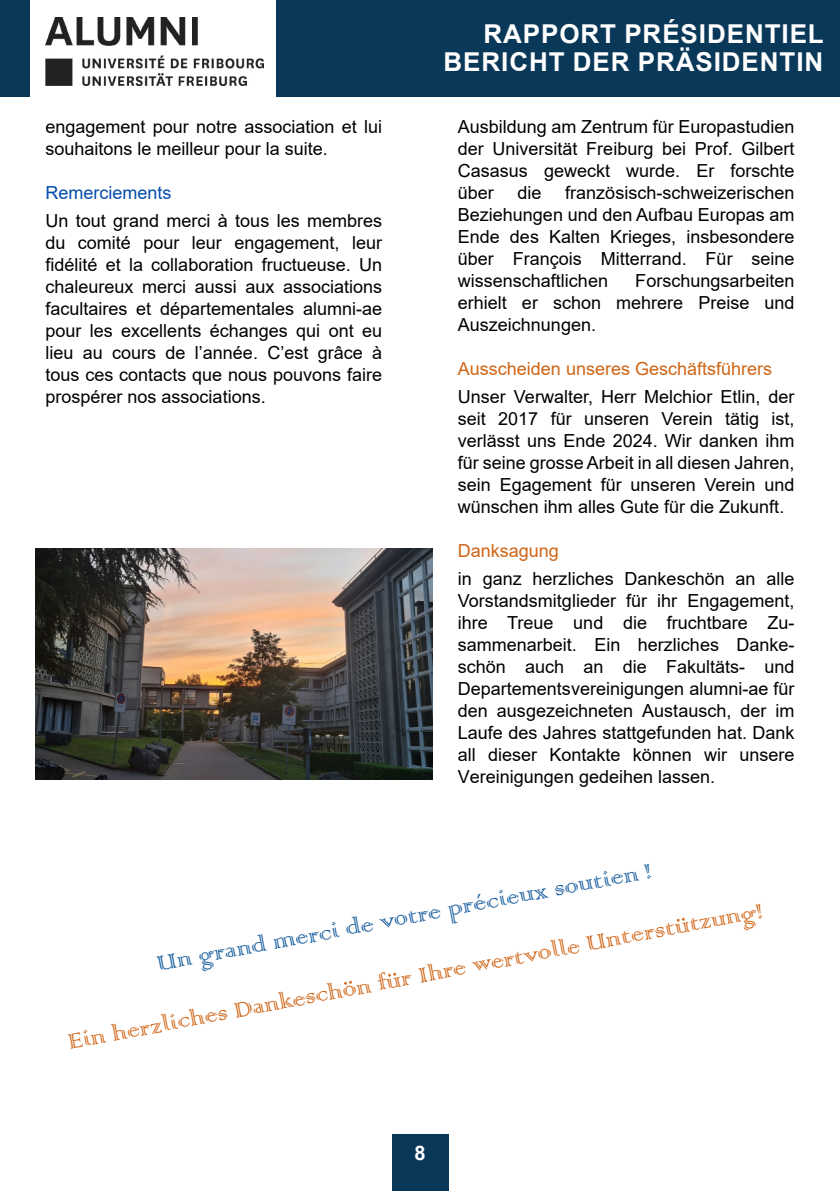
<style>
.page{position:relative;width:840px;height:1191px;background:#fff}
.page>*{position:absolute;margin:0;border:0;box-sizing:border-box;transform-origin:0 0}
.texte_courant{font:28px/60px "Colonna";color:#d06516;text-align:center}
.Title_1{font:700 26px "Arial";letter-spacing:.035em;color:#fff}
.t1{font:700 20px "Arial";color:#fff}
.t2{font:18px/22px "Arial";color:#000;text-align:justify}
.t3{font:18px "Arial";color:#d06516}
.t4{font:18px "Arial";color:#054dac}
.s1{color:#175d9e}
</style>
<div class="page">
<div style="left:391px;top:1134px;width:57px;height:57px;background:#0a3859"></div>
<div style="left:0;top:0;width:839px;height:96px;background:#0a3859"></div>
<div style="left:30px;top:0;width:245px;height:96px;background:#fff"></div>
<img style="left:45px;top:17px;width:218px;height:68px">
<img style="left:36px;top:549px;width:396px;height:230px">
<p class="t2" style="left:45px;top:116px;width:338px">engagement pour notre association et lui souhaitons le meilleur pour la suite.</p>
<p class="t4" style="left:45px;top:180px;width:128px">Remerciements</p>
<p class="t2" style="left:45px;top:209px;width:338px">Un tout grand merci à tous les membres du comité pour leur engagement, leur fidélité et la collaboration fructueuse. Un chaleureux merci aussi aux associations facultaires et départementales alumni-ae pour les excellents échanges qui ont eu lieu au cours de l’année. C’est grâce à tous ces contacts que nous pouvons faire prospérer nos associations.</p>
<p class="Title_1" style="left:483px;top:15px;width:341px">RAPPORT PRÉSIDENTIEL</p>
<p class="Title_1" style="left:443px;top:43px;width:381px">BERICHT DER PRÄSIDENTIN</p>
<p class="t2" style="left:457px;top:116px;width:338px">Ausbildung am Zentrum für Europastudien der Universität Freiburg bei Prof. Gilbert Casasus geweckt wurde. Er forschte über</p>
<p class="t2" style="left:457px;top:182px;width:338px;text-indent:107px">französisch-schweizerischen Beziehungen und den Aufbau Europas am Ende des Kalten Krieges, insbesondere über François Mitterrand. Für seine wissenschaftlichen</p>
<p class="t2" style="left:517px;top:182px;width:26px">die</p>
<p class="t2" style="left:457px;top:270px;width:338px;text-indent:177px">Forschungsarbeiten erhielt er schon mehrere Preise und Auszeichnungen.</p>
<p class="t3" style="left:457px;top:356px;width:316px">Ausscheiden unseres Geschäftsführers</p>
<p class="t2" style="left:457px;top:385px;width:338px">Unser Verwalter, Herr Melchior Etlin, der seit 2017 für unseren Verein tätig ist, verlässt uns Ende 2024. Wir danken ihm für seine grosse Arbeit in all diesen Jahren, sein Egagement für unseren Verein und wünschen ihm alles Gute für die Zukunft.</p>
<p class="t3" style="left:457px;top:538px;width:103px">Danksagung</p>
<p class="t2" style="left:457px;top:567px;width:338px">in ganz herzliches Dankeschön an alle Vorstandsmitglieder für ihr Engagement, ihre Treue und die fruchtbare Zu&shy;sammenarbeit. Ein herzliches Danke&shy;schön auch an die Fakultäts- und Departementsvereinigungen alumni-ae für den ausgezeichneten Austausch, der im Laufe des Jahres stattgefunden hat. Dank all dieser Kontakte können wir unsere Vereinigungen gedeihen lassen.</p>
<p class="texte_courant" style="left:51px;top:954px;width:707px;rotate:-11deg"><span class="s1">Un grand merci de votre précieux soutien !<br></span>Ein herzliches Dankeschön für Ihre wertvolle Unterstützung!</p>
<p class="t1" style="left:414px;top:1139px;width:13px">8</p>
</div>
